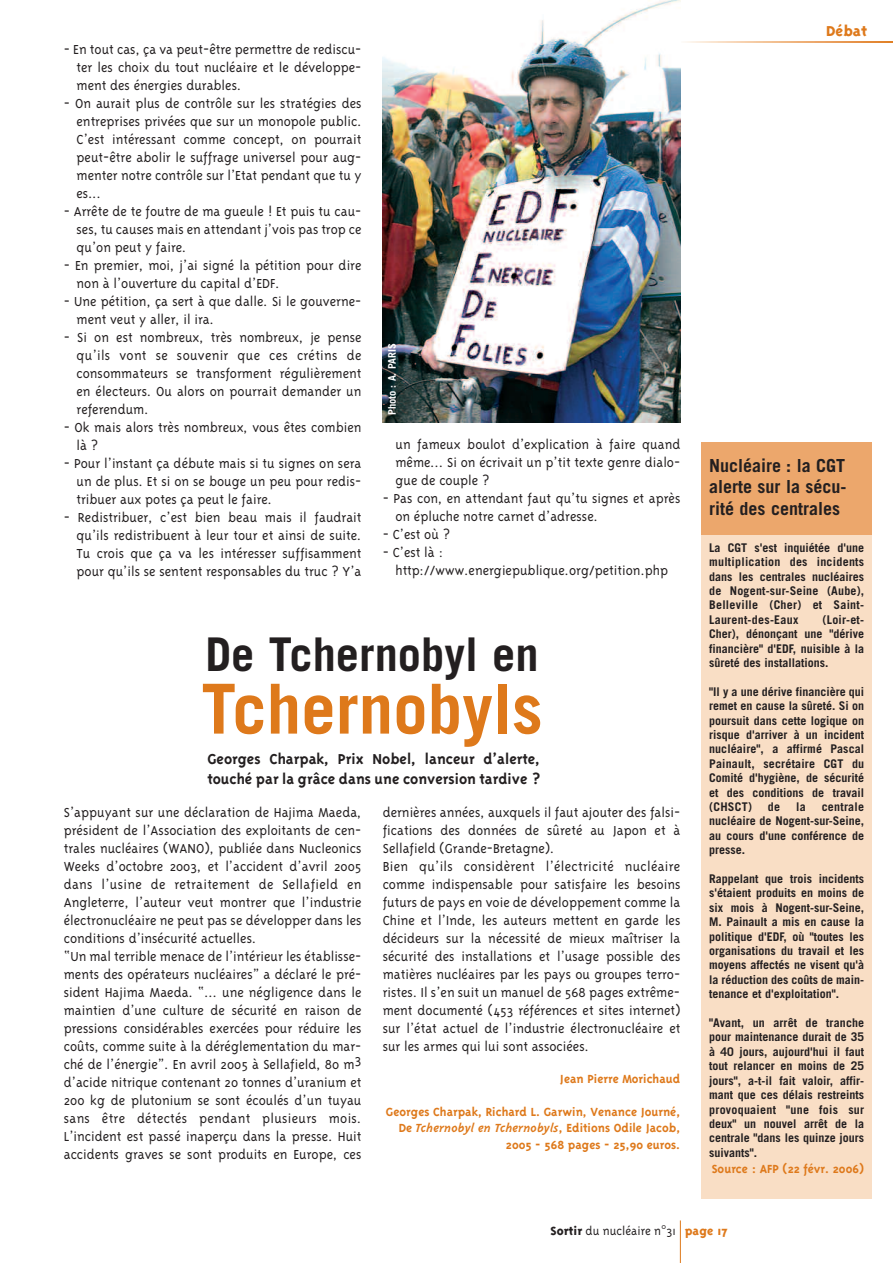
<style>
.page{position:relative;width:893px;height:1263px;background:#fff}
.page>*{position:absolute;margin:0;border:0;box-sizing:border-box;transform-origin:0 0}
.t1{font:700 69px "Trade Gothic";color:#de791b}
.t2{font:700 46.5px "Trade Gothic";color:#231f20}
.t3{font:700 18px/21.6px "Trade Gothic";color:#231f20;text-align:justify}
.t4{font:700 16.5px/19.8px "Triplex";color:#231f20}
.t5{font:800 16.5px "Triplex";color:#de791b}
.t6{font:300 15px/18px "Triplex";color:#231f20;text-align:justify}
.t7{font:700 13.5px/17px "Triplex";color:#de791b;text-align:right}
.t8{font:300 13.5px "Triplex";color:#231f20}
.t9{font:700 12px/14.4px "Trade Gothic";color:#231f20;text-align:justify}
.t10{font:700 10.5px "Trade Gothic";color:#fff}
.s1{font-style:italic}
.s2{font-weight:800}
.s3{font-family:"Trade Gothic";font-weight:400}
.s4{font-weight:800;color:#de791b}
</style>
<div class="page">
<hr style="left:680px;top:1220px;width:1px;height:43px;background:#de791b">
<svg style="left:686px;top:41px;width:207px;height:2px"></svg>
<img style="left:383px;top:0;width:297px;height:423px">
<div style="left:702px;top:536px;width:170px;height:663px;background:#f9dec5"></div>
<div style="left:702px;top:442px;width:170px;height:93px;background:#eca76c"></div>
<p class="t5" style="left:826px;top:21px;width:43px">Débat</p>
<p class="t6" style="left:77px;top:40px;width:287px;text-indent:-13px">- En tout cas, ça va peut-être permettre de rediscu&shy;ter les choix du tout nucléaire et le développe&shy;ment des énergies durables.</p>
<p class="t6" style="left:77px;top:94px;width:287px;text-indent:-13px">- On aurait plus de contrôle sur les stratégies des entreprises privées que sur un monopole public.<br>C’est intéressant comme concept, on pourrait peut-être abolir le suffrage universel pour aug&shy;menter notre contrôle sur l’Etat pendant que tu y es...</p>
<p class="t6" style="left:77px;top:202px;width:286px;text-indent:-13px">- Arrête de te foutre de ma gueule ! Et puis tu cau&shy;ses, tu causes mais en attendant j’vois pas trop ce qu’on peut y faire.</p>
<p class="t6" style="left:77px;top:256px;width:286px;text-indent:-13px">- En premier, moi, j’ai signé la pétition pour dire non à l’ouverture du capital d’EDF.</p>
<p class="t6" style="left:77px;top:292px;width:286px;text-indent:-13px">- Une pétition, ça sert à que dalle. Si le gouverne&shy;ment veut y aller, il ira.</p>
<p class="t6" style="left:77px;top:328px;width:286px;text-indent:-13px">- Si on est nombreux, très nombreux, je pense qu’ils vont se souvenir que ces crétins de consommateurs se transforment régulièrement en électeurs. Ou alors on pourrait demander un referendum.</p>
<p class="t6" style="left:77px;top:418px;width:286px;text-indent:-13px">- Ok mais alors très nombreux, vous êtes combien là ?</p>
<p class="t6" style="left:77px;top:454px;width:286px;text-indent:-13px">- Pour l’instant ça débute mais si tu signes on sera un de plus. Et si on se bouge un peu pour redis&shy;tribuer aux potes ça peut le faire.</p>
<p class="t6" style="left:77px;top:508px;width:287px;text-indent:-13px">- Redistribuer, c’est bien beau mais il faudrait qu’ils redistribuent à leur tour et ainsi de suite.<br>Tu crois que ça va les intéresser suffisamment pour qu’ils se sentent responsables du truc ? Y’a</p>
<p class="t10" style="left:388px;top:415px;width:73px;rotate:-90deg">Photo : A. PARIS</p>
<p class="t6" style="left:395px;top:435px;width:286px">un fameux boulot d’explication à faire quand même... Si on écrivait un p’tit texte genre dialo&shy;gue de couple ?</p>
<p class="t6" style="left:395px;top:489px;width:286px;text-indent:-13px">- Pas con, en attendant faut qu’tu signes et après on épluche notre carnet d’adresse.</p>
<p class="t6" style="left:383px;top:525px;width:69px">- C’est où ?</p>
<p class="t6" style="left:395px;top:543px;width:274px;text-indent:-13px">- C’est là : http://www.energiepublique.org/petition.php</p>
<p class="t9" style="left:709px;top:541px;width:157px">La CGT s'est inquiétée d'une multiplication des incidents dans les centrales nucléaires de Nogent-sur-Seine (Aube), Belleville (Cher) et Saint-Laurent-des-Eaux</p>
<p class="t3" style="left:709px;top:456px;width:139px">Nucléaire : la CGT alerte sur la sécu&shy;rité des centrales</p>
<p class="t9" style="left:709px;top:613px;width:157px;text-indent:113px">(Loir-et-Cher), dénonçant une "dérive financière" d'EDF, nuisible à la sûreté des installations.</p>
<p class="t9" style="left:709px;top:685px;width:157px">"Il y a une dérive financière qui remet en cause la sûreté. Si on poursuit dans cette logique on risque d'arriver à un incident nucléaire", a affirmé Pascal Painault, secrétaire CGT du Comité d'hygiène, de sécurité et des conditions de travail (CHSCT)</p>
<h2 class="t2" style="left:205px;top:637px;width:335px">De Tchernobyl en</h2>
<h1 class="t1" style="left:202px;top:684px;width:343px">Tchernobyls</h1>
<p class="t4" style="left:207px;top:748px;width:334px">Georges Charpak, Prix Nobel, lanceur d’alerte, touché par la grâce dans une conversion tardive ?</p>
<p class="t9" style="left:709px;top:801px;width:157px;text-indent:113px">centrale nucléaire de Nogent-sur-Seine, au cours d'une conférence de presse.</p>
<p class="t9" style="left:709px;top:873px;width:157px">Rappelant que trois incidents s'étaient produits en moins de six mois à Nogent-sur-Seine, M. Painault a mis en cause la politique d'EDF, où "toutes les organisations du travail et les moyens affectés ne visent qu'à la réduction des coûts de main&shy;tenance et d'exploitation".</p>
<p class="t9" style="left:709px;top:1017px;width:157px">"Avant, un arrêt de tranche pour maintenance durait de 35 à 40 jours, aujourd'hui il faut tout relancer en moins de 25 jours", a-t-il fait valoir, affir&shy;mant que ces délais restreints provoquaient "une fois sur deux" un nouvel arrêt de la centrale "dans les quinze jours suivants".</p>
<p class="t7" style="left:712px;top:1160px;width:154px">Source : AFP (22 févr. 2006)</p>
<p class="t9" style="left:768px;top:801px;width:14px">de</p>
<p class="t9" style="left:796px;top:801px;width:11px">la</p>
<p class="t6" style="left:64px;top:803px;width:299px;text-align:left">S’appuyant sur une déclaration de Hajima Maeda, président de l’Association des exploitants de cen&shy;trales nucléaires (WANO), publiée dans Nucleonics Weeks d’octobre 2003, et l’accident d’avril 2005 dans l’usine de retraitement de Sellafield en Angleterre, l’auteur veut montrer que l’industrie électronucléaire ne peut pas se développer dans les conditions d’insécurité actuelles.<br>“Un mal terrible menace de l’intérieur les établisse&shy;ments des opérateurs nucléaires” a déclaré le pré&shy;sident Hajima Maeda. “… une négligence dans le maintien d’une culture de sécurité en raison de pressions considérables exercées pour réduire les coûts, comme suite à la déréglementation du mar&shy;ché de l’énergie”. En avril 2005 à Sellafield, 80 m3 d’acide nitrique contenant 20 tonnes d’uranium et 200 kg de plutonium se sont écoulés d’un tuyau sans être détectés pendant plusieurs mois.<br>L’incident est passé inaperçu dans la presse. Huit accidents graves se sont produits en Europe, ces</p>
<p class="t6" style="left:383px;top:803px;width:299px;text-align:left">dernières années, auxquels il faut ajouter des falsi&shy;fications des données de sûreté au Japon et à Sellafield (Grande-Bretagne).<br>Bien qu’ils considèrent l’électricité nucléaire comme indispensable pour satisfaire les besoins futurs de pays en voie de développement comme la Chine et l’Inde, les auteurs mettent en garde les décideurs sur la nécessité de mieux maîtriser la sécurité des installations et l’usage possible des matières nucléaires par les pays ou groupes terro&shy;ristes. Il s’en suit un manuel de 568 pages extrême&shy;ment documenté (453 références et sites internet) sur l’état actuel de l’industrie électronucléaire et sur les armes qui lui sont associées.</p>
<p class="t7" style="left:560px;top:1070px;width:122px">Jean Pierre Morichaud</p>
<p class="t7" style="left:386px;top:1102px;width:296px">Georges Charpak, Richard L. Garwin, Venance Journé,<br>De <span class="s1">Tchernobyl en Tchernobyls</span>, Editions Odile Jacob,<br>2005 - 568 pages - 25,90 euros.</p>
<p class="t8" style="left:550px;top:1223px;width:179px"><span class="s2">Sortir</span> du nucléaire n<span class="s3">°</span>31 <span class="s4">page 17</span></p>
</div>
